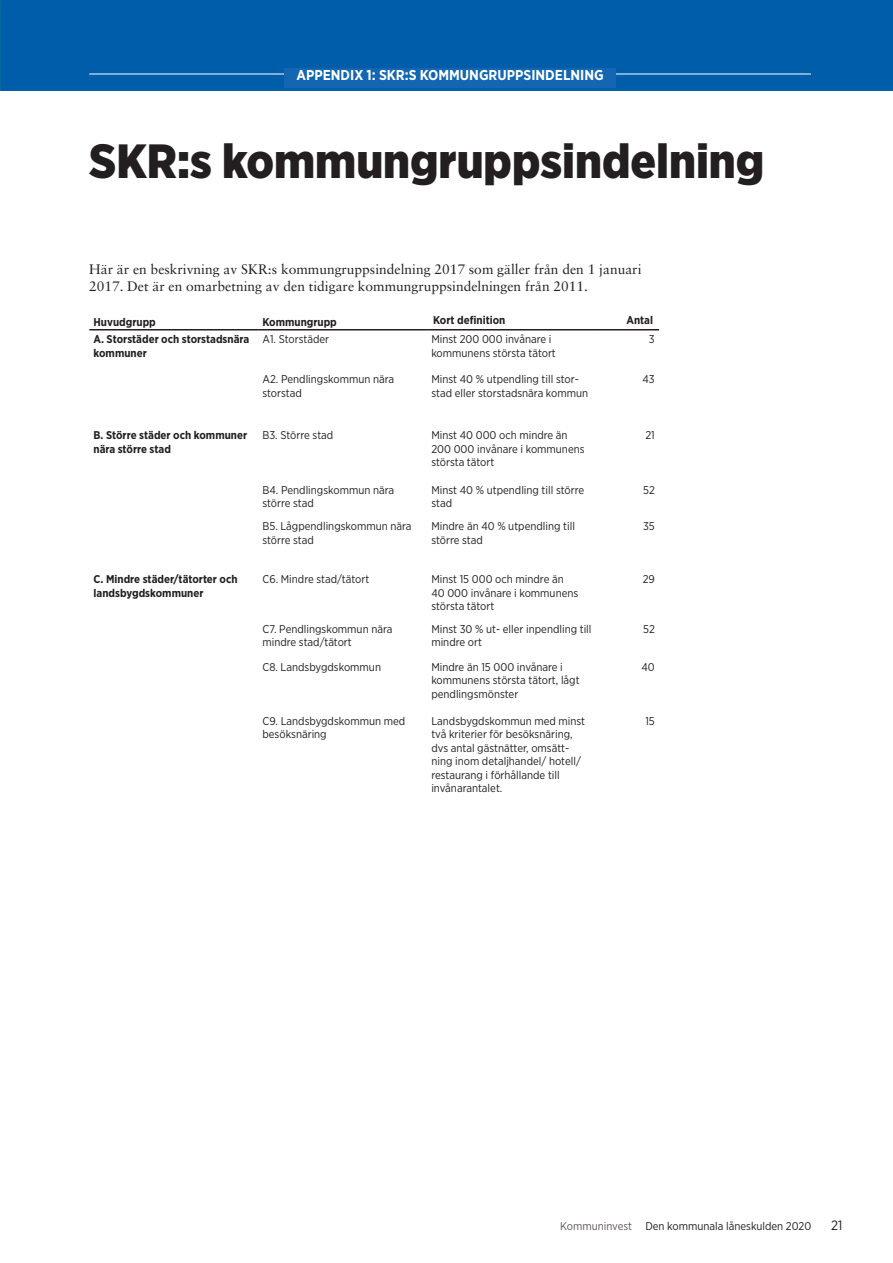
<style>
.page{position:relative;width:893px;height:1263px;background:#fff}
.page>*{position:absolute;margin:0;border:0;box-sizing:border-box;transform-origin:0 0}
.t1{font:900 48px "Gotham Narrow";color:#231f20}
.t2{font:700 14.25px "Gotham Narrow";color:#fff}
.Brödtext{font:13.8px/16.5px "Sabon LT Std";color:#231f20}
.t3{font:13.5px "Gotham Narrow";color:#231f20}
.Brödtext-2{font:11.25px/13.5px "Gotham Narrow";color:#231f20}
.Brödtext-3{font:700 11.25px/13.5px "Gotham Narrow";color:#231f20}
.s1{color:#615752}
</style>
<div class="page">
<div style="left:0;top:0;width:893px;height:90px;background:#005da9"></div>
<hr style="left:89px;top:74px;width:722px;height:1px;background:#fff">
<div style="left:284px;top:68px;width:332px;height:20px;background:#1366b1"></div>
<hr style="left:89px;top:329px;width:169px;height:1px;background:#231f20">
<hr style="left:258px;top:329px;width:169px;height:1px;background:#231f20">
<hr style="left:427px;top:329px;width:169px;height:1px;background:#231f20">
<hr style="left:596px;top:329px;width:63px;height:1px;background:#231f20">
<p class="t2" style="left:296px;top:66px;width:309px">APPENDIX 1: SKR:S KOMMUNGRUPPSINDELNING</p>
<p class="t1" style="left:89px;top:129px;width:676px">SKR:s kommungruppsindelning</p>
<p class="Brödtext" style="left:89px;top:261px;width:554px">Här är en beskrivning av SKR:s kommungruppsindelning 2017 som gäller från den 1 januari<br>2017. Det är en omarbetning av den tidigare kommungruppsindelningen från 2011.</p>
<p class="Brödtext-3" style="left:94px;top:315px;width:64px">Huvudgrupp</p>
<p class="Brödtext-3" style="left:262px;top:315px;width:76px">Kommungrupp</p>
<p class="Brödtext-3" style="left:433px;top:313px;width:74px">Kort definition</p>
<p class="Brödtext-3" style="left:626px;top:313px;width:28px">Antal</p>
<p class="Brödtext-3" style="left:94px;top:332px;width:157px">A. Storstäder och storstadsnära kommuner</p>
<p class="Brödtext-2" style="left:262px;top:332px;width:68px">A1. Storstäder</p>
<p class="Brödtext-2" style="left:431px;top:332px;width:126px">Minst 200 000 invånare i kommunens största tätort</p>
<p class="Brödtext-2" style="left:649px;top:332px;width:7px">3</p>
<p class="Brödtext-2" style="left:262px;top:372px;width:133px">A2. Pendlingskommun nära storstad</p>
<p class="Brödtext-2" style="left:431px;top:372px;width:158px">Minst 40 % utpendling till stor&shy;stad eller storstadsnära kommun</p>
<p class="Brödtext-2" style="left:642px;top:372px;width:14px">43</p>
<p class="Brödtext-3" style="left:94px;top:428px;width:155px">B. Större städer och kommuner nära större stad</p>
<p class="Brödtext-2" style="left:262px;top:428px;width:72px">B3. Större stad</p>
<p class="Brödtext-2" style="left:431px;top:428px;width:155px">Minst 40 000 och mindre än<br>200 000 invånare i kommunens största tätort</p>
<p class="Brödtext-2" style="left:645px;top:428px;width:11px">21</p>
<p class="Brödtext-2" style="left:262px;top:483px;width:133px">B4. Pendlingskommun nära större stad</p>
<p class="Brödtext-2" style="left:431px;top:483px;width:154px">Minst 40 % utpendling till större stad</p>
<p class="Brödtext-2" style="left:643px;top:483px;width:13px">52</p>
<p class="Brödtext-2" style="left:262px;top:519px;width:151px">B5. Lågpendlingskommun nära större stad</p>
<p class="Brödtext-2" style="left:431px;top:519px;width:145px">Mindre än 40 % utpendling till större stad</p>
<p class="Brödtext-2" style="left:643px;top:519px;width:13px">35</p>
<p class="Brödtext-3" style="left:94px;top:572px;width:146px">C. Mindre städer/tätorter och landsbygdskommuner</p>
<p class="Brödtext-2" style="left:262px;top:572px;width:108px">C6. Mindre stad/tätort</p>
<p class="Brödtext-2" style="left:431px;top:572px;width:148px">Minst 15 000 och mindre än<br>40 000 invånare i kommunens största tätort</p>
<p class="Brödtext-2" style="left:643px;top:572px;width:14px">29</p>
<p class="Brödtext-2" style="left:262px;top:622px;width:131px">C7. Pendlingskommun nära mindre stad/tätort</p>
<p class="Brödtext-2" style="left:431px;top:622px;width:162px">Minst 30 % ut- eller inpendling till mindre ort</p>
<p class="Brödtext-2" style="left:643px;top:622px;width:13px">52</p>
<p class="Brödtext-2" style="left:262px;top:660px;width:120px">C8. Landsbygdskommun</p>
<p class="Brödtext-2" style="left:431px;top:660px;width:150px">Mindre än 15 000 invånare i kommunens största tätort, lågt pendlingsmönster</p>
<p class="Brödtext-2" style="left:641px;top:660px;width:15px">40</p>
<p class="Brödtext-2" style="left:262px;top:714px;width:144px">C9. Landsbygdskommun med besöksnäring</p>
<p class="Brödtext-2" style="left:431px;top:714px;width:155px">Landsbygdskommun med minst två kriterier för besöksnäring, dvs antal gästnätter, omsätt&shy;ning inom detaljhandel/ hotell/ restaurang i förhållande till invånarantalet.</p>
<p class="Brödtext-2" style="left:645px;top:714px;width:11px">15</p>
<p class="Brödtext-2" style="left:560px;top:1218px;width:253px"><span class="s1">Kommuninvest</span> Den kommunala låneskulden 2020</p>
<p class="t3" style="left:831px;top:1216px;width:13px">21</p>
</div>
